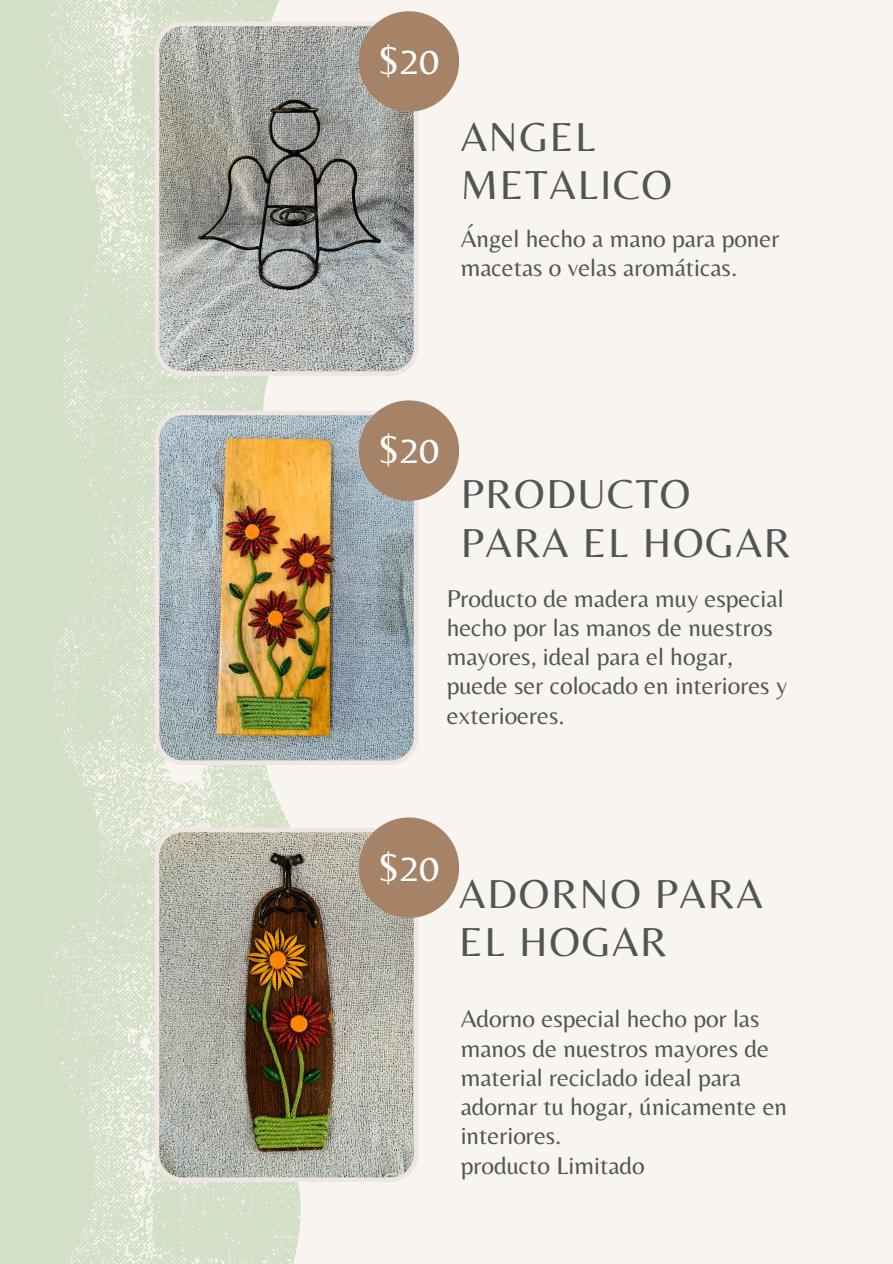
<style>
.page{position:relative;width:893px;height:1264px;background:#fff}
.page>*{position:absolute;margin:0;border:0;box-sizing:border-box;transform-origin:0 0}
.t1{font:42px/48.3px "Belleza";letter-spacing:.04em;color:#545454}
.t2{font:40.5px "Belleza";color:#fff}
.t3{font:25.2px/29.2px "Belleza";color:#545454}
</style>
<div class="page">
<div style="left:0;top:0;width:892px;height:1263px;background:#f8f5f1"></div>
<div style="left:0;top:0;width:122px;height:1263px;background:#d4dfc8"></div>
<svg style="left:44px;top:0;width:273px;height:1263px"></svg>
<svg style="left:155px;top:22px;width:263px;height:353px;background:#a1a29e"></svg>
<img style="left:155px;top:410px;width:263px;height:354px">
<img style="left:155px;top:827px;width:263px;height:354px">
<div style="left:359px;top:11px;width:100px;height:101px;background:#a68367;border-radius:50%"></div>
<div style="left:359px;top:400px;width:100px;height:101px;background:#a68367;border-radius:50%"></div>
<div style="left:359px;top:817px;width:100px;height:100px;background:#a68367;border-radius:50%"></div>
<h1 class="t2" style="left:378px;top:37px;width:62px">$20</h1>
<p class="t1" style="left:460px;top:112px;width:213px">ANGEL<br>METALICO</p>
<h2 class="t3" style="left:460px;top:223px;width:320px">Ángel hecho a mano para poner macetas o velas aromáticas.</h2>
<p class="t2" style="left:378px;top:426px;width:62px">$20</p>
<h1 class="t1" style="left:460px;top:469px;width:331px">PRODUCTO<br>PARA EL HOGAR</h1>
<p class="t3" style="left:446px;top:583px;width:342px">Producto de madera muy especial hecho por las manos de nuestros mayores, ideal para el hogar, puede ser colocado en interiores y exterioeres.</p>
<h2 class="t2" style="left:378px;top:843px;width:62px">$20</h2>
<p class="t1" style="left:459px;top:868px;width:305px">ADORNO PARA<br>EL HOGAR</p>
<h1 class="t3" style="left:460px;top:1003px;width:328px">Adorno especial hecho por las manos de nuestros mayores de material reciclado ideal para adornar tu hogar, únicamente en interiores.</h1>
<p class="t3" style="left:460px;top:1150px;width:186px">producto Limitado</p>
</div>
